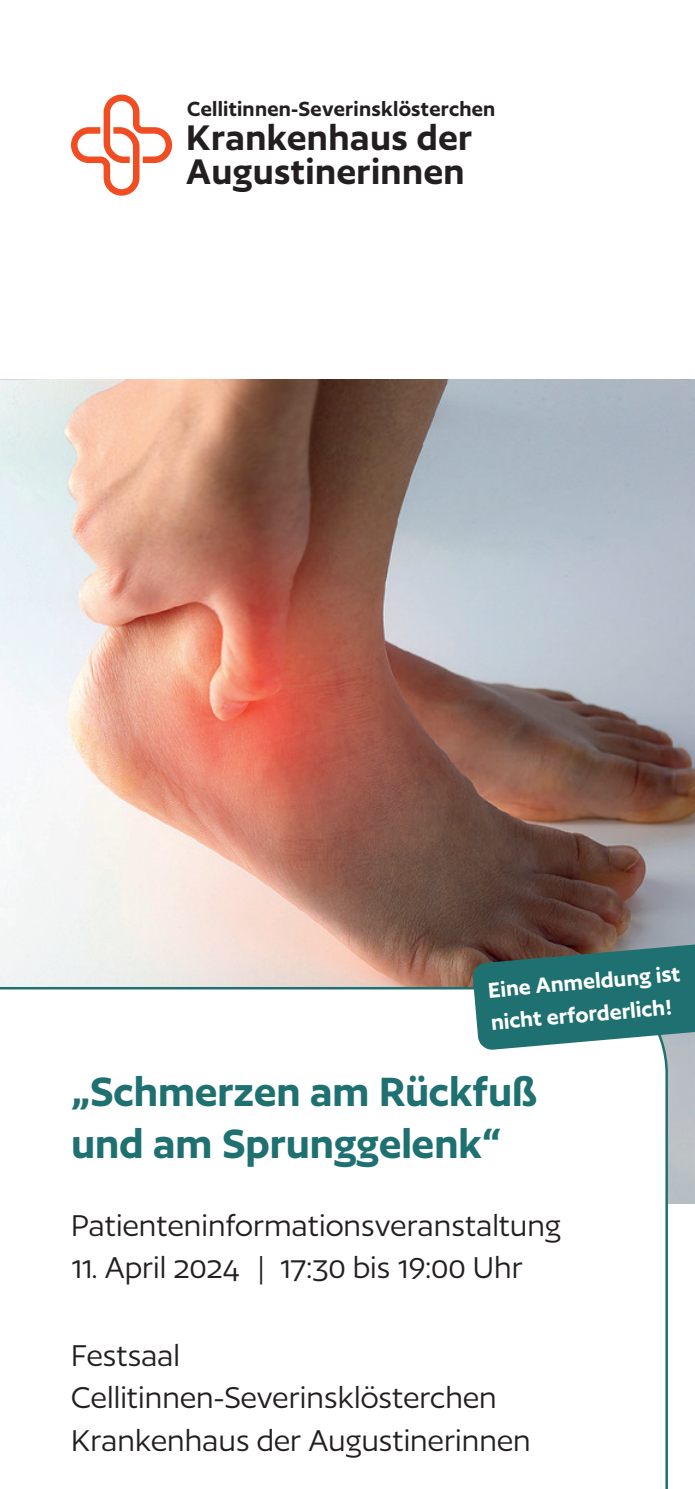
<style>
.page{position:relative;width:695px;height:1489px;background:#fff}
.page>*{position:absolute;margin:0;border:0;box-sizing:border-box;transform-origin:0 0}
.t1{font:600 47.5px/52.5px "Author";color:#1f7070}
.t2{font:41.5px/34.5px "Author Variable 587.000 wght";letter-spacing:.01em;color:#231f20}
.t3{font:35px/42.5px "Author";color:#231f20}
.t4{font:600 25px/32.5px "Author";color:#fff}
.t5{font:23.75px "Author Variable 587.000 wght";letter-spacing:.01em;color:#231f20}
</style>
<div class="page">
<img style="left:0;top:379px;width:694px;height:823px">
<svg style="left:0;top:985px;width:669px;height:503px"></svg>
<svg style="left:472px;top:926px;width:222px;height:124px;background:#417372"></svg>
<svg style="left:71px;top:94px;width:101px;height:102px"></svg>
<p class="t5" style="left:187px;top:96px;width:310px">Cellitinnen-Severinsklösterchen</p>
<p class="t2" style="left:186px;top:119px;width:287px">Krankenhaus der<br>Augustinerinnen</p>
<p class="t4" style="left:486px;top:973px;width:194px;rotate:-5deg">Eine Anmeldung ist nicht erforderlich!</p>
<h1 class="t1" style="left:71px;top:1064px;width:467px">„Schmerzen am Rückfuß und am Sprunggelenk“</h1>
<p class="t3" style="left:71px;top:1203px;width:491px">Patienteninformationsveranstaltung</p>
<p class="t3" style="left:71px;top:1246px;width:453px">11. April 2024 | 17:30 bis 19:00 Uhr</p>
<p class="t3" style="left:71px;top:1333px;width:461px">Festsaal<br>Cellitinnen-Severinsklösterchen<br>Krankenhaus der Augustinerinnen</p>
</div>
